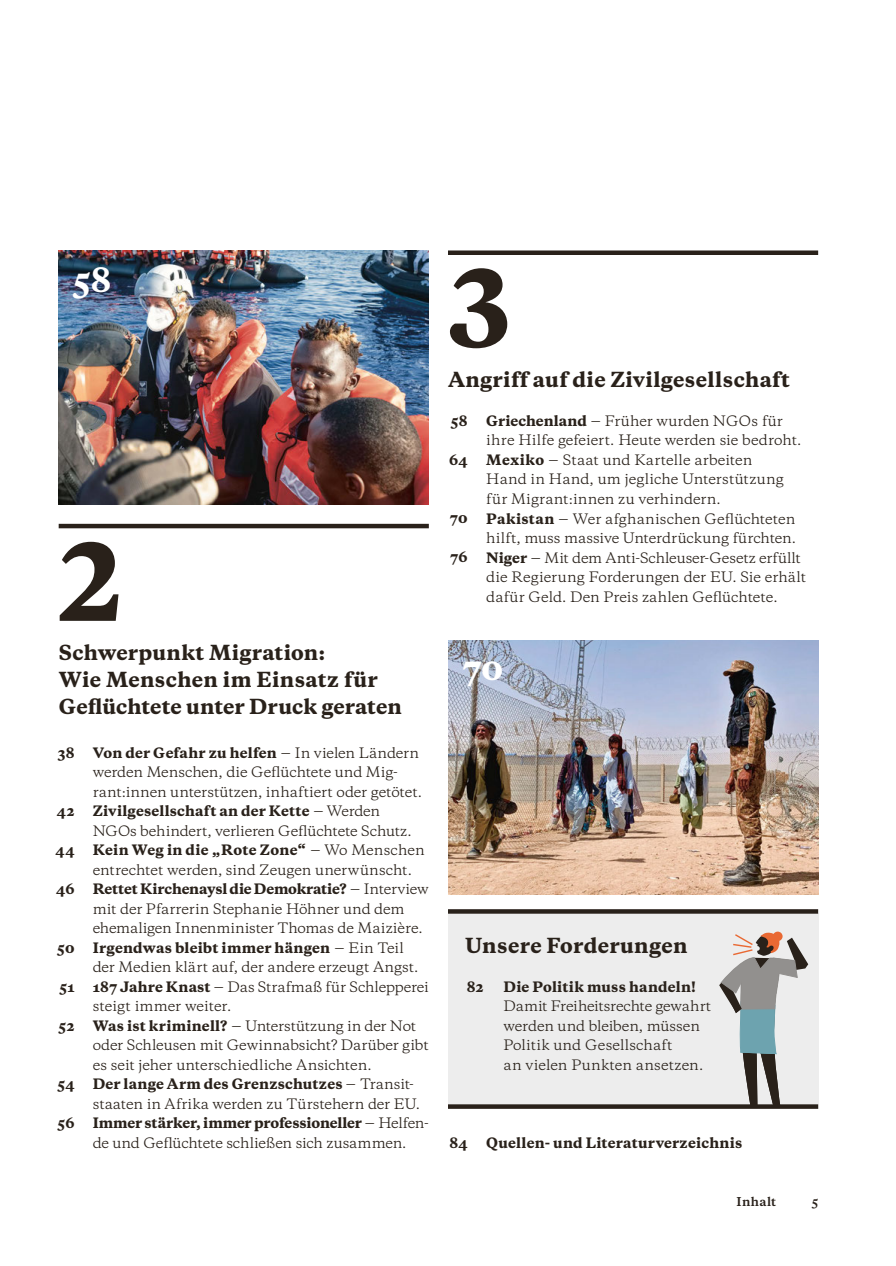
<style>
.page{position:relative;width:896px;height:1266px;background:#fff}
.page>*{position:absolute;margin:0;border:0;box-sizing:border-box;transform-origin:0 0}
.t1{font:800 100.05px "Galaxie Copernicus";color:#29211a}
.t2{font:800 31.5px "Galaxie Copernicus";color:#fff}
.t3{font:800 19.5px/27px "Galaxie Copernicus";letter-spacing:.02em;color:#29211a}
.t4{font:13.5px/19.5px "Galaxie Copernicus";letter-spacing:-.005em;color:#29211a;scale:1.6 1}
.t5{font:13.5px/19.5px "Galaxie Copernicus";letter-spacing:-.005em;color:#29211a}
.t6{font:800 13.5px "Galaxie Copernicus";letter-spacing:.015em;color:#29211a}
.t7{font:700 11.7px "Galaxie Copernicus";color:#29211a}
.t8{font:700 11.4px "Galaxie Copernicus";letter-spacing:.03em;color:#29211a}
.s1{font-weight:800}
</style>
<div class="page">
<div style="left:448px;top:913px;width:370px;height:195px;background:#ededed"></div>
<img style="left:59px;top:250px;width:370px;height:254px">
<img style="left:448px;top:640px;width:370px;height:254px">
<svg style="left:719px;top:931px;width:89px;height:173px"></svg>
<hr style="left:59px;top:524px;width:370px;height:4px;background:#29211a">
<svg style="left:448px;top:909px;width:370px;height:4px"></svg>
<svg style="left:448px;top:1104px;width:370px;height:4px"></svg>
<div style="left:448px;top:250px;width:370px;height:5px;background:#29211a"></div>
<h2 class="t2" style="left:73px;top:260px;width:40px">58</h2>
<h1 class="t1" style="left:59px;top:516px;width:66px">2</h1>
<h3 class="t3" style="left:59px;top:639px;width:344px">Schwerpunkt Migration:<br>Wie Menschen im Einsatz für<br>Geflüchtete unter Druck geraten</h3>
<p class="t6" style="left:58px;top:743px;width:18px">38</p>
<p class="t6" style="left:57px;top:802px;width:19px">42</p>
<p class="t6" style="left:56px;top:841px;width:21px">44</p>
<p class="t6" style="left:56px;top:880px;width:20px">46</p>
<p class="t6" style="left:57px;top:938px;width:19px">50</p>
<p class="t6" style="left:60px;top:977px;width:16px">51</p>
<p class="t6" style="left:59px;top:1016px;width:17px">52</p>
<p class="t6" style="left:57px;top:1075px;width:19px">54</p>
<p class="t6" style="left:58px;top:1114px;width:19px">56</p>
<p class="t4" style="left:93px;top:742px;width:211px"><span class="s1">Von der Gefahr zu helfen</span> – In vielen Ländern werden Menschen, die Geflüchtete und Mig&shy;rant:innen unterstützen, inhaftiert oder getötet.<br><span class="s1">Zivilgesellschaft an der Kette</span> – Werden<br>NGOs behindert, verlieren Geflüchtete Schutz.<br><span class="s1">Kein Weg in die „Rote Zone“</span> – Wo Menschen entrechtet werden, sind Zeugen unerwünscht.<br><span class="s1">Rettet Kirchenaysl die Demokratie?</span> – Interview mit der Pfarrerin Stephanie Höhner und dem ehemaligen Innenminister Thomas de Maizière.<br><span class="s1">Irgendwas bleibt immer hängen</span> – Ein Teil der Medien klärt auf, der andere erzeugt Angst.<br><span class="s1">187 Jahre Knast</span> – Das Strafmaß für Schlepperei steigt immer weiter.<br><span class="s1">Was ist kriminell?</span> – Unterstützung in der Not oder Schleusen mit Gewinnabsicht? Darüber gibt es seit jeher unterschiedliche Ansichten.<br><span class="s1">Der lange Arm des Grenzschutzes</span> – Transit&shy;staaten in Afrika werden zu Türstehern der EU.<br><span class="s1">Immer stärker, immer professioneller</span> – Helfen&shy;de und Geflüchtete schließen sich zusammen.</p>
<h1 class="t1" style="left:448px;top:243px;width:65px">3</h1>
<h3 class="t3" style="left:448px;top:367px;width:343px">Angriff auf die Zivilgesellschaft</h3>
<p class="t6" style="left:451px;top:412px;width:18px">58</p>
<p class="t6" style="left:449px;top:451px;width:20px">64</p>
<p class="t6" style="left:450px;top:509px;width:19px">70</p>
<p class="t6" style="left:450px;top:548px;width:19px">76</p>
<p class="t4" style="left:486px;top:411px;width:201px"><span class="s1">Griechenland</span> – Früher wurden NGOs für ihre Hilfe gefeiert. Heute werden sie bedroht.<br><span class="s1">Mexiko</span> – Staat und Kartelle arbeiten<br>Hand in Hand, um jegliche Unterstützung für Migrant:innen zu verhindern.<br><span class="s1">Pakistan</span> – Wer afghanischen Geflüchteten hilft, muss massive Unterdrückung fürchten.<br><span class="s1">Niger</span> – Mit dem Anti-Schleuser-Gesetz erfüllt die Regierung Forderungen der EU. Sie erhält dafür Geld. Den Preis zahlen Geflüchtete.</p>
<h2 class="t2" style="left:462px;top:647px;width:42px">70</h2>
<h3 class="t3" style="left:465px;top:932px;width:224px">Unsere Forderungen</h3>
<p class="t6" style="left:467px;top:977px;width:18px">82</p>
<p class="t6" style="left:503px;top:977px;width:194px">Die Politik muss handeln!</p>
<p class="t5" style="left:503px;top:996px;width:209px">Damit Freiheitsrechte gewahrt werden und bleiben, müssen<br>Politik und Gesellschaft<br>an vielen Punkten ansetzen.</p>
<p class="t6" style="left:449px;top:1133px;width:20px">84</p>
<p class="t6" style="left:486px;top:1133px;width:257px">Quellen- und Literaturverzeichnis</p>
<p class="t8" style="left:736px;top:1194px;width:41px">Inhalt</p>
<p class="t7" style="left:811px;top:1194px;width:8px">5</p>
</div>
